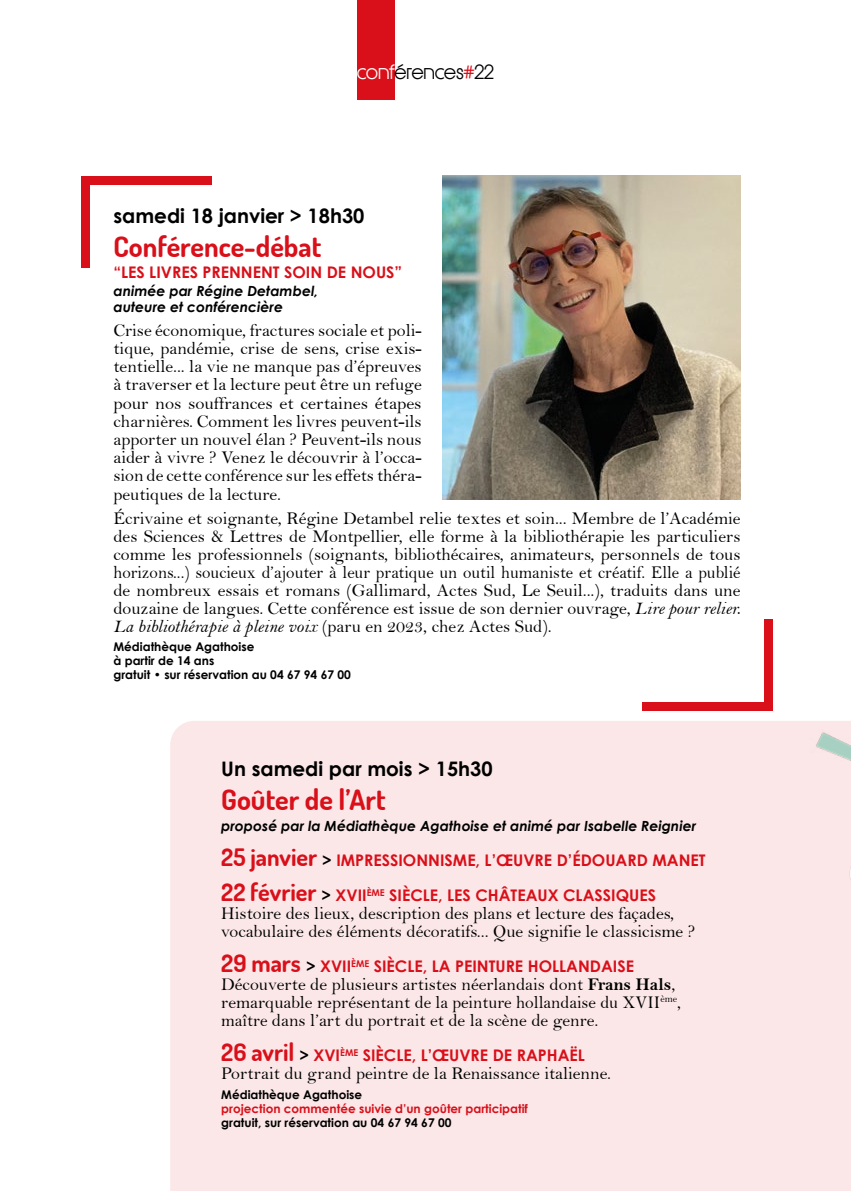
<style>
.page{position:relative;width:851px;height:1191px;background:#fff}
.page>*{position:absolute;margin:0;border:0;box-sizing:border-box;transform-origin:0 0}
.t1{font:200 28px "Dosis";color:#d90f19}
.t2{font:700 20px "Century Gothic";color:#000}
.t3{font:700 20px "Hasteristico";color:#000}
.t4{font:18px/18.2px "Bell";color:#000}
.t5{font:18px "Bell MT Italic";color:#000}
.t6{font:700 16px/35px "Century Gothic";color:#d90f19}
.t7{font:italic 700 14px/16.2px "Century Gothic";color:#000}
.t8{font:700 12px/14px "Century Gothic";color:#000}
.t9{font:700 12px "Century Gothic";color:#d90f19}
.s1{color:#fff}
.s2{color:#d90f19}
.s3{font-family:"Bell MT Italic"}
.s4{font-family:"Bell"}
.s5{font-family:"Dosis";font-weight:200;font-size:24px}
.s6{color:#000}
.s7{font-family:"Bell MT Bold"}
</style>
<div class="page">
<div style="left:170px;top:721px;width:680px;height:470px;background:#fbe7e8"></div>
<div style="left:795px;top:721px;width:55px;height:452px;background:#fbe7e8"></div>
<div style="left:357px;top:0;width:37px;height:99px;background:#d90f19"></div>
<div style="left:81px;top:177px;width:8px;height:90px;background:#d90f19"></div>
<div style="left:81px;top:176px;width:130px;height:8px;background:#d90f19"></div>
<div style="left:764px;top:619px;width:8px;height:90px;background:#d90f19"></div>
<div style="left:642px;top:702px;width:130px;height:8px;background:#d90f19"></div>
<img style="left:442px;top:176px;width:298px;height:323px">
<p class="t3" style="left:357px;top:60px;width:138px"><span class="s1">conf</span>érences<span class="s2">#</span>22</p>
<p class="t2" style="left:113px;top:200px;width:252px">samedi 18 janvier &gt; 18h30</p>
<h1 class="t1" style="left:113px;top:227px;width:209px">Conférence-débat</h1>
<p class="t6" style="left:113px;top:254px;width:290px">“LES LIVRES PRENNENT SOIN DE NOUS”</p>
<p class="t7" style="left:113px;top:282px;width:206px">animée par Régine Detambel, auteure et conférencière</p>
<p class="t4" style="left:113px;top:321px;width:310px;text-align:justify">Crise économique, fractures sociale et poli&shy;tique, pandémie, crise de sens, crise exis&shy;tentielle... la vie ne manque pas d’épreuves à traverser et la lecture peut être un refuge pour nos souffrances et certaines étapes charnières. Comment les livres peuvent-ils apporter un nouvel élan ? Peuvent-ils nous aider à vivre ? Venez le découvrir à l’occa&shy;sion de cette conférence sur les effets théra&shy;peutiques de la lecture.</p>
<p class="t4" style="left:113px;top:509px;width:628px;text-align:justify">Écrivaine et soignante, Régine Detambel relie textes et soin... Membre de l’Académie des Sciences &amp; Lettres de Montpellier, elle forme à la bibliothérapie les particuliers comme les professionnels (soignants, bibliothécaires, animateurs, personnels de tous horizons...) soucieux d’ajouter à leur pratique un outil humaniste et créatif. Elle a publié de nombreux essais et romans (Gallimard, Actes Sud, Le Seuil...), traduits dans une douzaine de langues. Cette conférence est issue de son dernier ouvrage, <span class="s3">Lire pour relier.</span></p>
<p class="t5" style="left:113px;top:615px;width:440px">La bibliothérapie à pleine voix <span class="s4">(paru en 2023, chez Actes Sud).</span></p>
<p class="t8" style="left:113px;top:639px;width:239px">Médiathèque Agathoise<br>à partir de 14 ans<br>gratuit • sur réservation au 04 67 94 67 00</p>
<p class="t2" style="left:221px;top:754px;width:273px">Un samedi par mois &gt; 15h30</p>
<h1 class="t1" style="left:221px;top:780px;width:166px">Goûter de l’Art</h1>
<p class="t7" style="left:221px;top:817px;width:476px">proposé par la Médiathèque Agathoise et animé par Isabelle Reignier</p>
<p class="t6" style="left:221px;top:841px;width:485px"><span class="s5">25 janvier</span> <span class="s6">&gt;</span> IMPRESSIONNISME, L’ŒUVRE D’ÉDOUARD MANET<br><span class="s5">22 février</span> <span class="s6">&gt;</span> XVII<sup>ÈME</sup> SIÈCLE, LES CHÂTEAUX CLASSIQUES</p>
<p class="t4" style="left:221px;top:904px;width:475px">Histoire des lieux, description des plans et lecture des façades, vocabulaire des éléments décoratifs... Que signifie le classicisme ?</p>
<p class="t6" style="left:221px;top:948px;width:414px"><span class="s5">29 mars</span> <span class="s6">&gt;</span> XVII<sup>ÈME</sup> SIÈCLE, LA PEINTURE HOLLANDAISE</p>
<p class="t4" style="left:221px;top:975px;width:461px">Découverte de plusieurs artistes néerlandais dont <span class="s7">Frans Hals</span>, remarquable représentant de la peinture hollandaise du XVII<sup>ème</sup>, maître dans l’art du portrait et de la scène de genre.</p>
<p class="t6" style="left:221px;top:1037px;width:365px"><span class="s5">26 avril</span> <span class="s6">&gt;</span> XVI<sup>ÈME</sup> SIÈCLE, L’ŒUVRE DE RAPHAËL</p>
<p class="t4" style="left:221px;top:1064px;width:391px">Portrait du grand peintre de la Renaissance italienne.</p>
<p class="t8" style="left:221px;top:1086px;width:142px">Médiathèque Agathoise</p>
<p class="t9" style="left:221px;top:1099px;width:308px">projection commentée suivie d’un goûter participatif</p>
<p class="t8" style="left:221px;top:1114px;width:232px">gratuit, sur réservation au 04 67 94 67 00</p>
</div>
